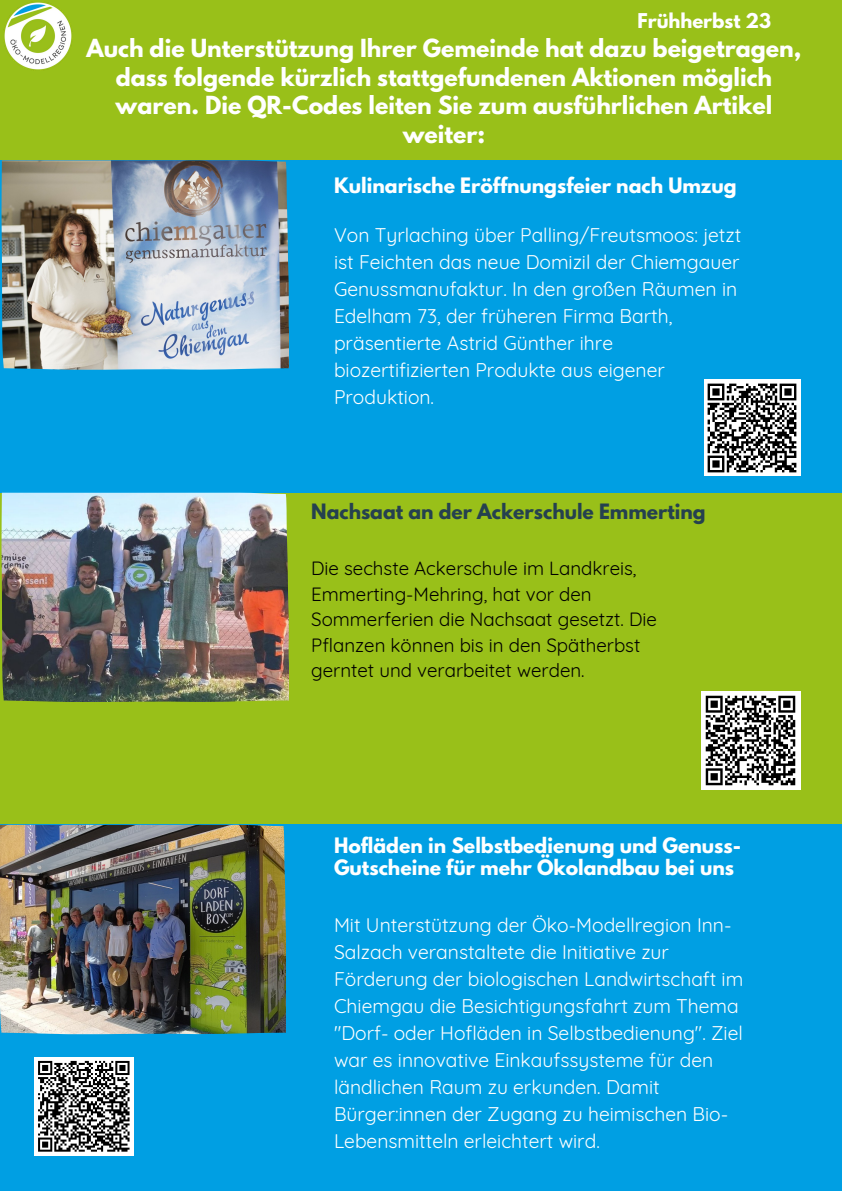
<style>
.page{position:relative;width:842px;height:1191px;background:#fff}
.page>*{position:absolute;margin:0;border:0;box-sizing:border-box;transform-origin:0 0}
.t1{font:700 22.1px/28.5px "League Spartan";color:#fff;text-align:center}
.t2{font:19.3px/27px "Quicksand";color:#fff}
.t3{font:700 18.8px/22.5px "League Spartan";color:#fff}
.t4{font:18.7px/25.5px "Quicksand";color:#000}
.t5{font:700 18.7px "League Spartan";color:#25414f}
.t6{font:700 18.1px "League Spartan";color:#fff}
</style>
<div class="page">
<div style="left:0;top:0;width:842px;height:1190px;background:#99c019"></div>
<div style="left:0;top:824px;width:842px;height:366px;background:#009fe3"></div>
<div style="left:0;top:160px;width:842px;height:332px;background:#009fe3"></div>
<img style="left:4px;top:2px;width:68px;height:68px">
<img style="left:1px;top:160px;width:287px;height:209px">
<img style="left:1px;top:492px;width:287px;height:210px">
<img style="left:0;top:824px;width:286px;height:209px">
<img style="left:35px;top:1057px;width:98px;height:98px">
<img style="left:701px;top:691px;width:99px;height:98px">
<img style="left:704px;top:379px;width:96px;height:97px">
<p class="t6" style="left:637px;top:11px;width:135px">Frühherbst 23</p>
<p class="t1" style="left:86px;top:37px;width:717px">Auch die Unterstützung Ihrer Gemeinde hat dazu beigetragen, dass folgende kürzlich stattgefundenen Aktionen möglich waren. Die QR-Codes leiten Sie zum ausführlichen Artikel weiter:</p>
<p class="t3" style="left:334px;top:177px;width:404px">Kulinarische Eröffnungsfeier nach Umzug</p>
<p class="t2" style="left:334px;top:221px;width:409px">Von Tyrlaching über Palling/Freutsmoos: jetzt ist Feichten das neue Domizil der Chiemgauer Genussmanufaktur. In den großen Räumen in Edelham 73, der früheren Firma Barth, präsentierte Astrid Günther ihre biozertifizierten Produkte aus eigener Produktion.</p>
<p class="t5" style="left:311px;top:502px;width:396px">Nachsaat an der Ackerschule Emmerting</p>
<p class="t4" style="left:311px;top:555px;width:347px">Die sechste Ackerschule im Landkreis, Emmerting-Mehring, hat vor den Sommerferien die Nachsaat gesetzt. Die Pflanzen können bis in den Spätherbst gerntet und verarbeitet werden.</p>
<p class="t3" style="left:334px;top:836px;width:409px">Hofläden in Selbstbedienung und Genuss-<br>Gutscheine für mehr Ökolandbau bei uns</p>
<p class="t2" style="left:334px;top:911px;width:411px">Mit Unterstützung der Öko-Modellregion Inn-Salzach veranstaltete die Initiative zur Förderung der biologischen Landwirtschaft im Chiemgau die Besichtigungsfahrt zum Thema "Dorf- oder Hofläden in Selbstbedienung". Ziel war es innovative Einkaufssysteme für den ländlichen Raum zu erkunden. Damit Bürger:innen der Zugang zu heimischen Bio-Lebensmitteln erleichtert wird.</p>
</div>
